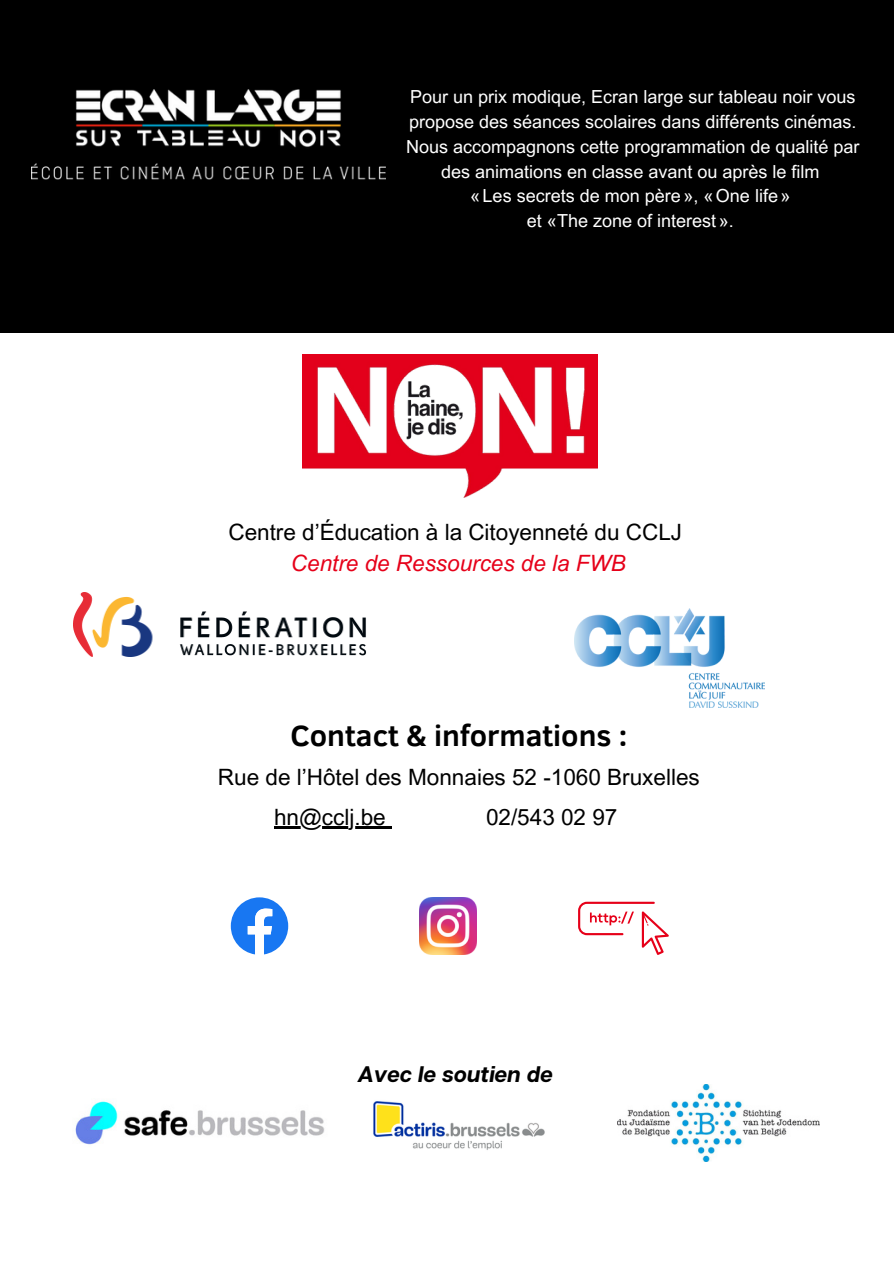
<style>
.page{position:relative;width:894px;height:1264px;background:#fff}
.page>*{position:absolute;margin:0;border:0;box-sizing:border-box;transform-origin:0 0}
.t1{font:700 30px "Clear Sans";color:#000}
.t2{font:22.5px/30.3px "Arial MT Pro";color:#000;text-align:center}
.t3{font:italic 700 22.5px "Articulat CF";color:#000}
.t4{font:18px/24.8px "Arial MT Pro";color:#fff}
.s1{font-style:italic;color:#e60019}
</style>
<div class="page">
<img style="left:302px;top:355px;width:295px;height:142px">
<img style="left:574px;top:608px;width:190px;height:99px">
<img style="left:73px;top:592px;width:293px;height:65px">
<svg style="left:231px;top:897px;width:57px;height:57px"></svg>
<svg style="left:578px;top:901px;width:90px;height:53px"></svg>
<img style="left:75px;top:1101px;width:250px;height:44px">
<img style="left:373px;top:1101px;width:172px;height:49px">
<img style="left:617px;top:1084px;width:202px;height:77px">
<img style="left:419px;top:897px;width:57px;height:57px">
<div style="left:0;top:0;width:893px;height:332px;background:#000"></div>
<img style="left:31px;top:89px;width:355px;height:90px">
<hr style="left:274px;top:826px;width:112px;height:2px;background:#000">
<svg style="left:386px;top:826px;width:6px;height:2px"></svg>
<p class="t4" style="left:409px;top:87px;width:449px">Pour un prix modique, Ecran large sur tableau noir vous propose des séances scolaires dans différents cinémas.</p>
<p class="t4" style="left:406px;top:136px;width:455px;text-align:center">Nous accompagnons cette programmation de qualité par des animations en classe avant ou après le film</p>
<p class="t4" style="left:470px;top:186px;width:322px">« Les secrets de mon père », «One life»</p>
<h2 class="t4" style="left:527px;top:211px;width:208px">et «The zone of interest ».</h2>
<p class="t2" style="left:228px;top:520px;width:455px">Centre d’Éducation à la Citoyenneté du CCLJ<br><span class="s1">Centre de Ressources de la FWB</span></p>
<h3 class="t1" style="left:290px;top:713px;width:338px">Contact &amp; informations :</h3>
<h1 class="t2" style="left:218px;top:764px;width:483px">Rue de l’Hôtel des Monnaies 52 -1060 Bruxelles</h1>
<h3 class="t2" style="left:274px;top:805px;width:113px">hn@cclj.be</h3>
<h3 class="t2" style="left:486px;top:805px;width:133px">02/543 02 97</h3>
<p class="t3" style="left:358px;top:1059px;width:196px">Avec le soutien de</p>
</div>
